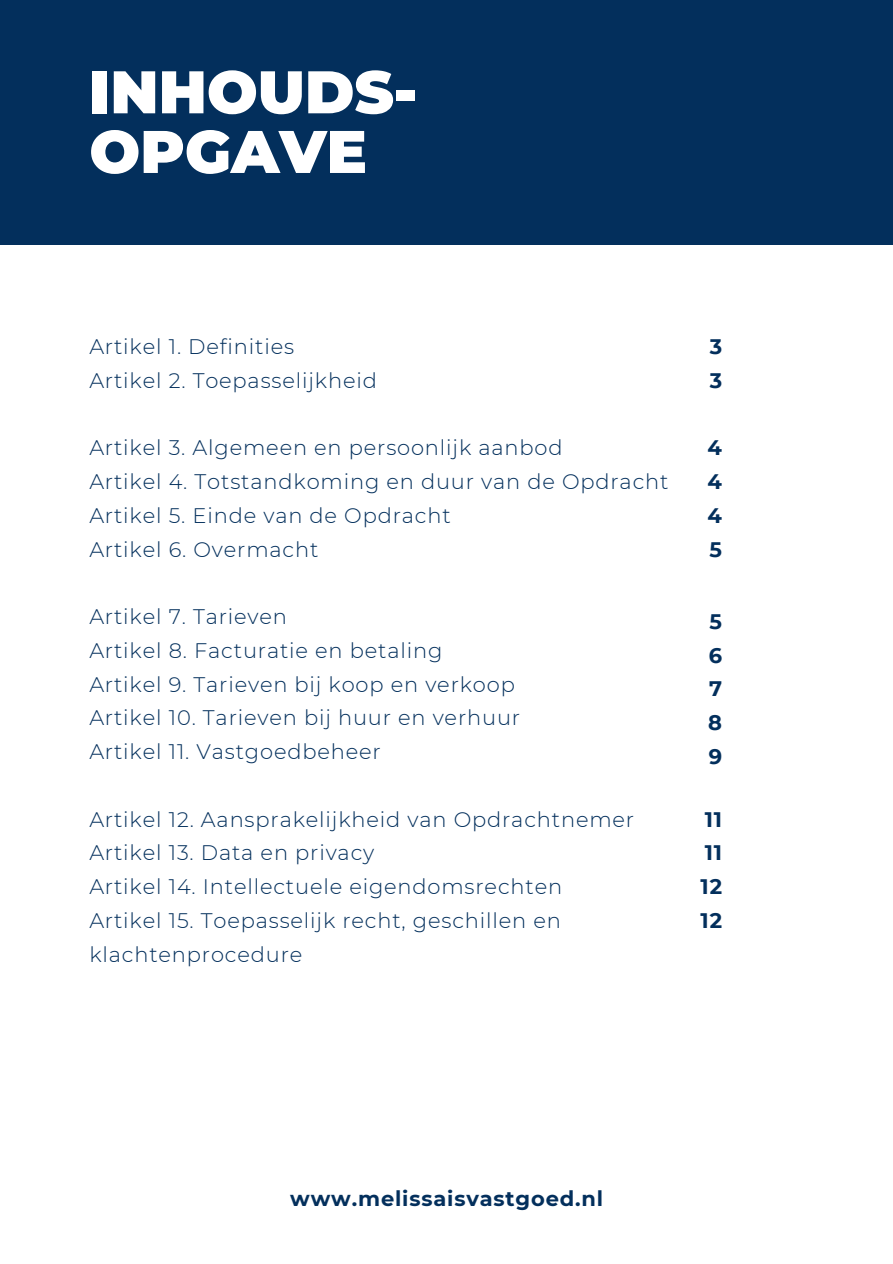
<style>
.page{position:relative;width:893px;height:1264px;background:#fff}
.page>*{position:absolute;margin:0;border:0;box-sizing:border-box;transform-origin:0 0}
.t1{font:900 60px "Montserrat";color:#fff}
.t2{font:300 21px/33.8px "Montserrat";letter-spacing:.04em;color:#032f5c}
.t3{font:700 21px "Montserrat";letter-spacing:.04em;color:#032f5c}
</style>
<div class="page">
<div style="left:0;top:0;width:892px;height:245px;background:#032f5c"></div>
<p class="t1" style="left:89px;top:55px;width:329px">INHOUDS-</p>
<p class="t1" style="left:89px;top:115px;width:279px">OPGAVE</p>
<p class="t2" style="left:89px;top:329px;width:206px">Artikel 1. Definities</p>
<p class="t2" style="left:89px;top:363px;width:289px">Artikel 2. Toepasselijkheid</p>
<p class="t2" style="left:89px;top:431px;width:474px">Artikel 3. Algemeen en persoonlijk aanbod</p>
<p class="t2" style="left:89px;top:464px;width:580px">Artikel 4. Totstandkoming en duur van de Opdracht</p>
<p class="t2" style="left:89px;top:498px;width:363px">Artikel 5. Einde van de Opdracht</p>
<p class="t2" style="left:89px;top:532px;width:230px">Artikel 6. Overmacht</p>
<p class="t2" style="left:89px;top:599px;width:199px">Artikel 7. Tarieven</p>
<p class="t2" style="left:89px;top:633px;width:354px">Artikel 8. Facturatie en betaling</p>
<p class="t2" style="left:89px;top:667px;width:427px">Artikel 9. Tarieven bij koop en verkoop</p>
<p class="t2" style="left:89px;top:701px;width:432px">Artikel 10. Tarieven bij huur en verhuur</p>
<p class="t2" style="left:89px;top:734px;width:293px">Artikel 11. Vastgoedbeheer</p>
<p class="t2" style="left:89px;top:802px;width:546px">Artikel 12. Aansprakelijkheid van Opdrachtnemer</p>
<p class="t2" style="left:89px;top:836px;width:286px">Artikel 13. Data en privacy</p>
<p class="t2" style="left:89px;top:869px;width:474px">Artikel 14. Intellectuele eigendomsrechten</p>
<p class="t2" style="left:89px;top:903px;width:473px">Artikel 15. Toepasselijk recht, geschillen en klachtenprocedure</p>
<p class="t3" style="left:709px;top:333px;width:14px">3</p>
<p class="t3" style="left:709px;top:367px;width:14px">3</p>
<p class="t3" style="left:707px;top:435px;width:16px">4</p>
<p class="t3" style="left:707px;top:468px;width:16px">4</p>
<p class="t3" style="left:707px;top:502px;width:16px">4</p>
<p class="t3" style="left:709px;top:536px;width:14px">5</p>
<p class="t3" style="left:709px;top:608px;width:14px">5</p>
<p class="t3" style="left:708px;top:642px;width:15px">6</p>
<p class="t3" style="left:709px;top:676px;width:15px">7</p>
<p class="t3" style="left:708px;top:710px;width:15px">8</p>
<p class="t3" style="left:708px;top:743px;width:15px">9</p>
<p class="t3" style="left:704px;top:806px;width:19px">11</p>
<p class="t3" style="left:704px;top:840px;width:19px">11</p>
<p class="t3" style="left:700px;top:873px;width:23px">12</p>
<p class="t3" style="left:700px;top:907px;width:23px">12</p>
<p class="t3" style="left:290px;top:1185px;width:314px">www.melissaisvastgoed.nl</p>
</div>
